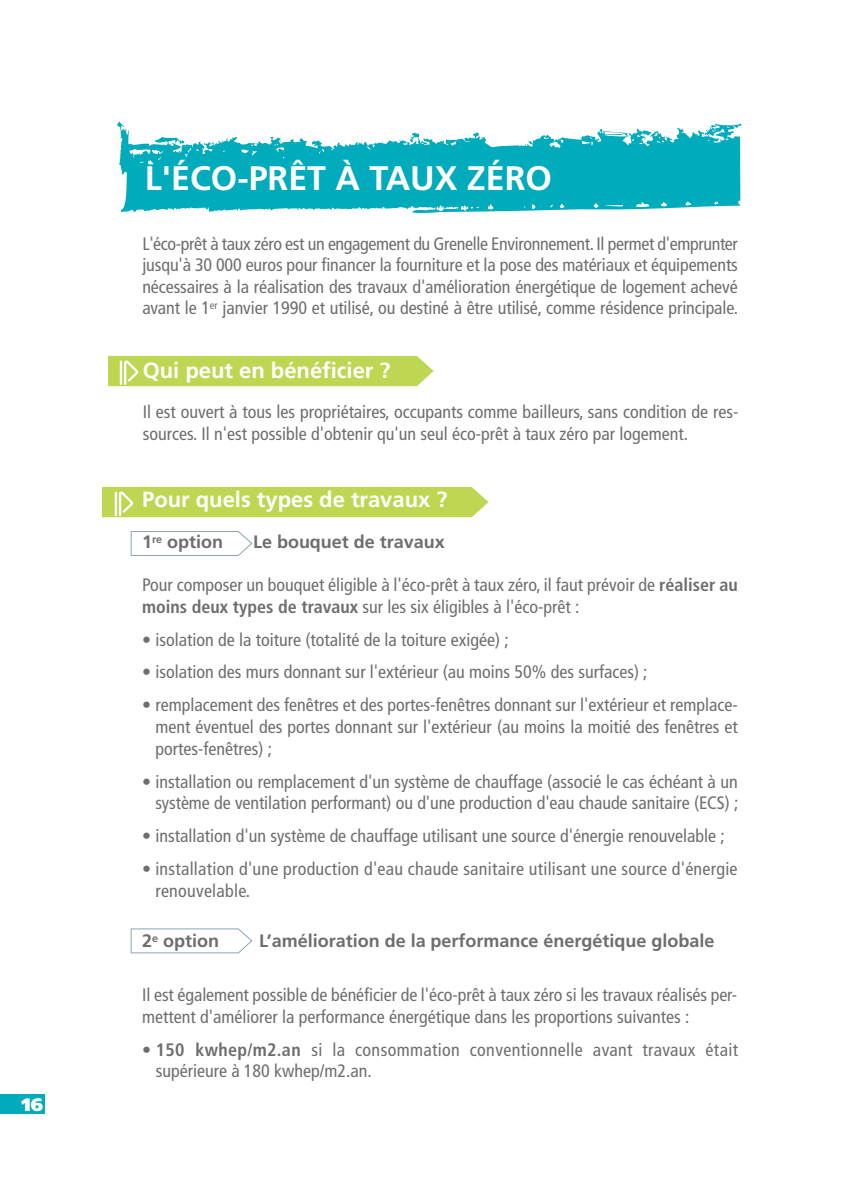
<style>
.page{position:relative;width:851px;height:1191px;background:#fff}
.page>*{position:absolute;margin:0;border:0;box-sizing:border-box;transform-origin:0 0}
.t1{font:700 34px "Frutiger";color:#fff}
.t2{font:700 22px "Frutiger";color:#fff}
.t3{font:condensed 18px/21.6px "Frutiger";color:#6d6e70}
.t4{font:condensed 18px/21.6px "Frutiger";letter-spacing:.02em;color:#6d6e70}
.t5{font:700 18px "Frutiger";color:#6d6e70}
.t6{font:900 18px "Frutiger";color:#fff}
.s1{font-weight:700}
</style>
<div class="page">
<div style="left:0;top:1094px;width:44px;height:19px;background:#00abbc"></div>
<svg style="left:131px;top:531px;width:121px;height:25px"></svg>
<svg style="left:131px;top:928px;width:121px;height:25px"></svg>
<div style="left:102px;top:487px;width:386px;height:30px;background:#bdd753"></div>
<hr style="left:115px;top:493px;width:2px;height:22px;background:#fff">
<div style="left:108px;top:356px;width:325px;height:30px;background:#bdd753"></div>
<hr style="left:120px;top:362px;width:2px;height:22px;background:#fff">
<svg style="left:117px;top:121px;width:624px;height:92px;fill:#00abbc"></svg>
<p class="t6" style="left:22px;top:1097px;width:23px">16</p>
<h1 class="t1" style="left:145px;top:165px;width:408px">L'ÉCO-PRÊT À TAUX ZÉRO</h1>
<p class="t3" style="left:142px;top:234px;width:597px;text-align:justify">L'éco-prêt à taux zéro est un engagement du Grenelle Environnement. Il permet d'emprunter jusqu'à 30 000 euros pour financer la fourniture et la pose des matériaux et équipements nécessaires à la réalisation des travaux d'amélioration énergétique de logement achevé avant le 1<sup>er</sup> janvier 1990 et utilisé, ou destiné à être utilisé, comme résidence principale.</p>
<p class="t2" style="left:143px;top:361px;width:249px">Qui peut en bénéficier ?</p>
<p class="t3" style="left:143px;top:402px;width:597px">Il est ouvert à tous les propriétaires, occupants comme bailleurs, sans condition de res&shy;sources. Il n'est possible d'obtenir qu'un seul éco-prêt à taux zéro par logement.</p>
<p class="t2" style="left:142px;top:491px;width:307px">Pour quels types de travaux ?</p>
<p class="t5" style="left:142px;top:534px;width:82px">1<sup>re</sup> option</p>
<p class="t5" style="left:253px;top:534px;width:193px">Le bouquet de travaux</p>
<p class="t3" style="left:142px;top:575px;width:597px">Pour composer un bouquet éligible à l'éco-prêt à taux zéro, il faut prévoir de <span class="s1">réaliser au moins deux types de travaux</span> sur les six éligibles à l'éco-prêt :</p>
<p class="t3" style="left:142px;top:630px;width:368px">• isolation de la toiture (totalité de la toiture exigée) ;</p>
<p class="t3" style="left:142px;top:663px;width:507px">• isolation des murs donnant sur l'extérieur (au moins 50% des surfaces) ;</p>
<p class="t3" style="left:155px;top:696px;width:584px;text-align:justify;text-indent:-13px">• remplacement des fenêtres et des portes-fenêtres donnant sur l'extérieur et remplace&shy;ment éventuel des portes donnant sur l'extérieur (au moins la moitié des fenêtres et portes-fenêtres) ;</p>
<p class="t3" style="left:142px;top:772px;width:597px;text-align:right">• installation ou remplacement d'un système de chauffage (associé le cas échéant à un système de ventilation performant) ou d'une production d'eau chaude sanitaire (ECS) ;</p>
<p class="t3" style="left:142px;top:826px;width:584px">• installation d'un système de chauffage utilisant une source d'énergie renouvelable ;</p>
<p class="t3" style="left:155px;top:859px;width:583px;text-indent:-13px">• installation d'une production d'eau chaude sanitaire utilisant une source d'énergie renouvelable.</p>
<p class="t5" style="left:142px;top:933px;width:78px">2<sup>e</sup> option</p>
<p class="t5" style="left:259px;top:933px;width:457px">L’amélioration de la performance énergétique globale</p>
<p class="t3" style="left:142px;top:985px;width:596px">Il est également possible de bénéficier de l'éco-prêt à taux zéro si les travaux réalisés per&shy;mettent d'améliorer la performance énergétique dans les proportions suivantes :</p>
<p class="t4" style="left:156px;top:1040px;width:583px;text-indent:-14px"><span class="s1">• 150 kwhep/m2.an</span> si la consommation conventionnelle avant travaux était supérieure à 180 kwhep/m2.an.</p>
</div>
